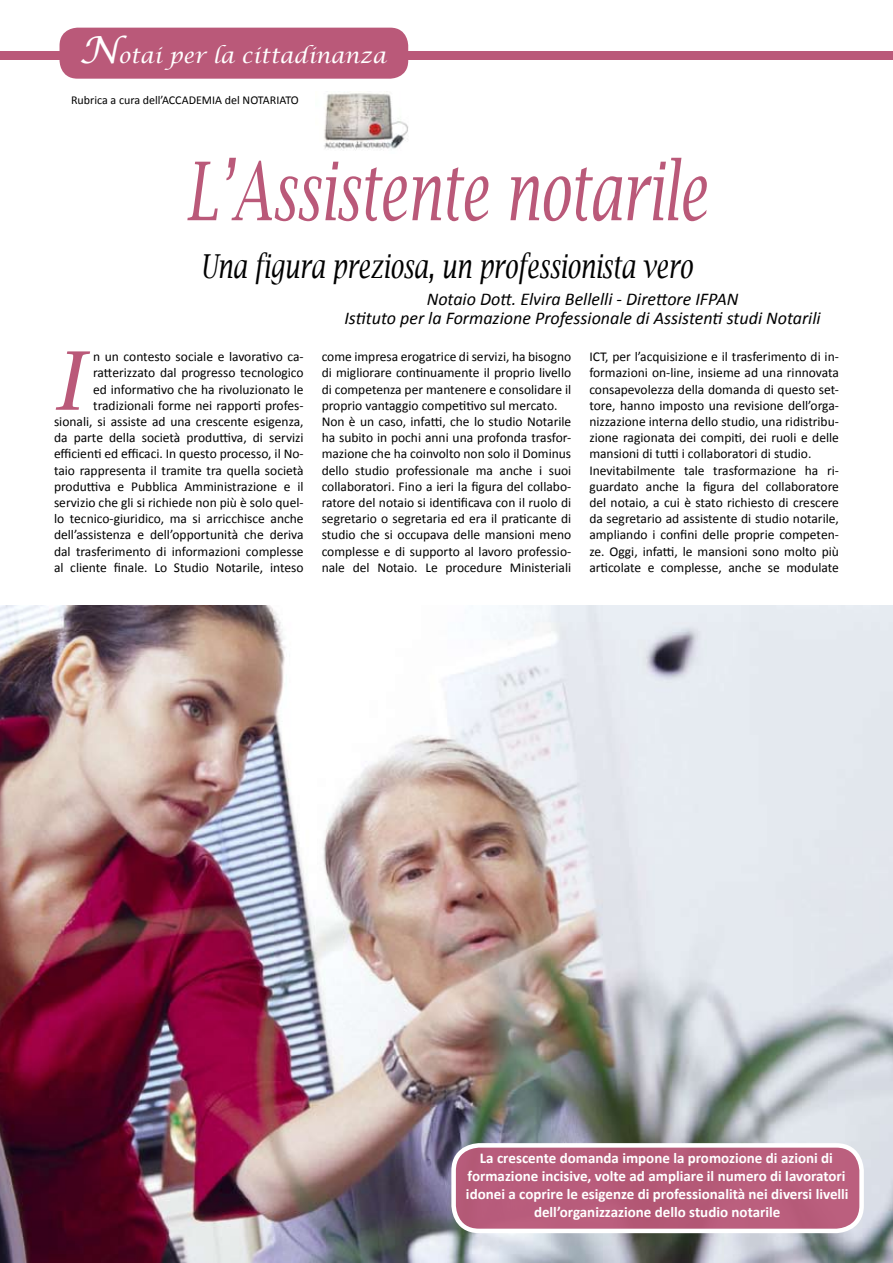
<style>
.page{position:relative;width:893px;height:1263px;background:#fff}
.page>*{position:absolute;margin:0;border:0;box-sizing:border-box;transform-origin:0 0}
.t1{font:italic 81px "Lucida Bright";color:#ba5979;scale:.67 1}
.t2{font:italic 80.7px "Lucida Bright";color:#ba5979}
.t3{font:italic 33px "Lucida Bright";color:#000;scale:.72 1}
.t4{font:italic 21px "Lucida Calligraphy";color:#fff}
.t5{font:italic 18px/19.5px "Calibri";color:#000;text-align:center}
.t6{font:700 15px/18px "Calibri";color:#fff;text-align:center}
.t7{font:13.5px/16.2px "Calibri";color:#000}
.t8{font:12px "Calibri";color:#000}
.s1{font-size:37.5px}
</style>
<div class="page">
<div style="left:0;top:51px;width:893px;height:9px;background:#ba5979"></div>
<div style="left:60px;top:28px;width:348px;height:51px;background:#ba5979;border-radius:18px"></div>
<img style="left:324px;top:93px;width:84px;height:58px">
<img style="left:0;top:605px;width:893px;height:658px">
<div style="left:454px;top:1145px;width:408px;height:86px;background:#ba5979;border-radius:26px"></div>
<div style="left:451px;top:1143px;width:413px;height:90px;border:4px solid #fff;border-radius:26px"></div>
<h3 class="t4" style="left:80px;top:43px;width:308px"><span class="s1">N</span>otai per la cittadinanza</h3>
<p class="t8" style="left:71px;top:93px;width:229px">Rubrica a cura dell’ACCADEMIA del NOTARIATO</p>
<h1 class="t1" style="left:186px;top:145px;width:779px">L’Assistente notarile</h1>
<h3 class="t3" style="left:200px;top:247px;width:685px">Una figura preziosa, un professionista vero</h3>
<h3 class="t5" style="left:344px;top:288px;width:478px">Notaio Dott. Elvira Bellelli - Direttore IFPAN<br>Istituto per la Formazione Professionale di Assistenti studi Notarili</h3>
<h2 class="t2" style="left:54px;top:335px;width:28px">I</h2>
<p class="t7" style="left:54px;top:348px;width:251px;text-align:right">n un contesto sociale e lavorativo ca&shy;ratterizzato dal progresso tecnologico<br>ed informativo che ha rivoluzionato le tradizionali forme nei rapporti profes&shy;sionali, si assiste ad una crescente esigenza, da parte della società produttiva, di servizi efficienti ed efficaci. In questo processo, il No&shy;taio rappresenta il tramite tra quella società produttiva e Pubblica Amministrazione e il servizio che gli si richiede non più è solo quel&shy;lo tecnico-giuridico, ma si arricchisce anche dell’assistenza e dell’opportunità che deriva dal trasferimento di informazioni complesse al cliente finale. Lo Studio Notarile, inteso</p>
<p class="t7" style="left:322px;top:348px;width:251px">come impresa erogatrice di servizi, ha bisogno di migliorare continuamente il proprio livello di competenza per mantenere e consolidare il proprio vantaggio competitivo sul mercato.<br>Non è un caso, infatti, che lo studio Notarile ha subito in pochi anni una profonda trasfor&shy;mazione che ha coinvolto non solo il Dominus dello studio professionale ma anche i suoi collaboratori. Fino a ieri la figura del collabo&shy;ratore del notaio si identificava con il ruolo di segretario o segretaria ed era il praticante di studio che si occupava delle mansioni meno complesse e di supporto al lavoro professio&shy;nale del Notaio. Le procedure Ministeriali</p>
<p class="t7" style="left:589px;top:348px;width:251px">ICT, per l’acquisizione e il trasferimento di in&shy;formazioni on-line, insieme ad una rinnovata consapevolezza della domanda di questo set&shy;tore, hanno imposto una revisione dell’orga&shy;nizzazione interna dello studio, una ridistribu&shy;zione ragionata dei compiti, dei ruoli e delle mansioni di tutti i collaboratori di studio.<br>Inevitabilmente tale trasformazione ha ri&shy;guardato anche la figura del collaboratore del notaio, a cui è stato richiesto di crescere da segretario ad assistente di studio notarile, ampliando i confini delle proprie competen&shy;ze. Oggi, infatti, le mansioni sono molto più articolate e complesse, anche se modulate</p>
<p class="t6" style="left:466px;top:1148px;width:384px">La crescente domanda impone la promozione di azioni di formazione incisive, volte ad ampliare il numero di lavoratori idonei a coprire le esigenze di professionalità nei diversi livelli dell’organizzazione dello studio notarile</p>
</div>
